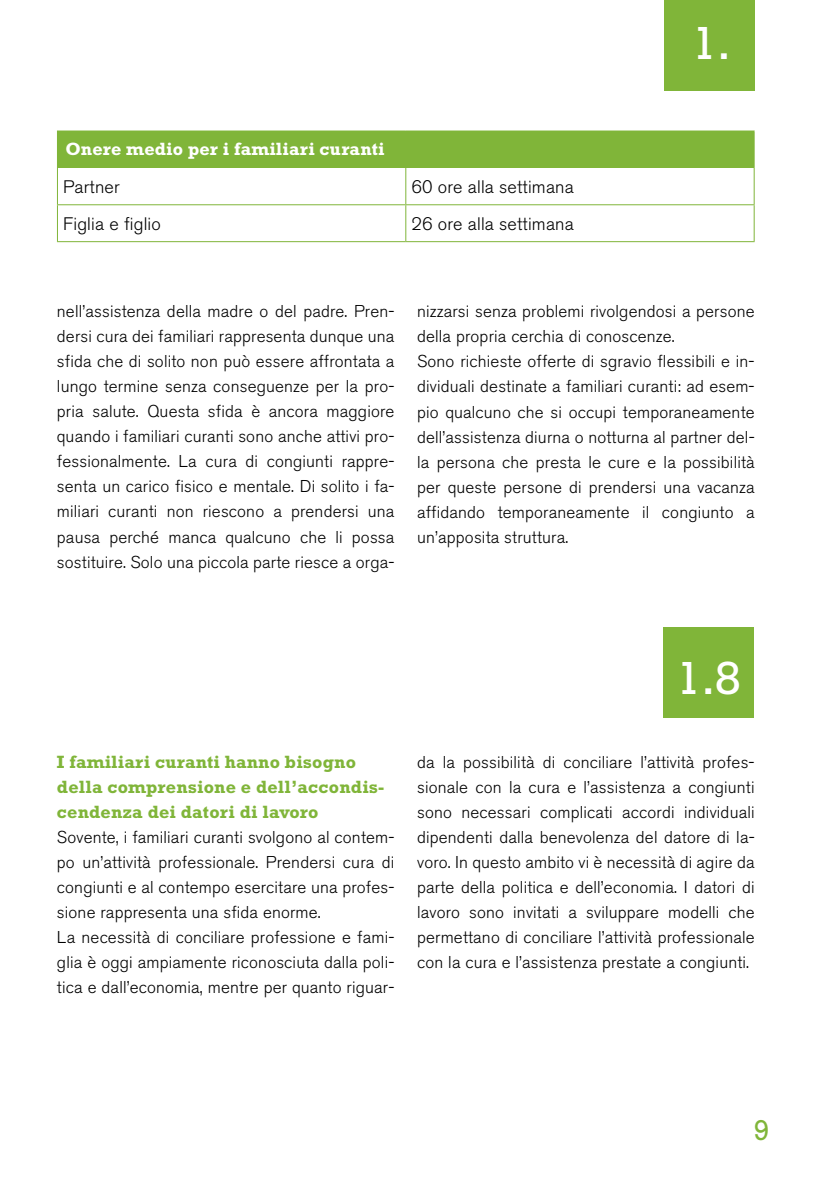
<style>
.page{position:relative;width:840px;height:1192px;background:#fff}
.page>*{position:absolute;margin:0;border:0;box-sizing:border-box;transform-origin:0 0}
.t1{font:47.2px "Rockwell Std";color:#fff}
.t2{font:29.2px "Rockwell Std";color:#80b539}
.t3{font:700 18px/25px "Rockwell Std";letter-spacing:.01em;color:#80b539}
.t4{font:300 18px "Akzidenz Grotesk BQ";letter-spacing:.01em;color:#000}
.t5{font:700 18px "Rockwell Std";letter-spacing:.01em;color:#fff}
.t6{font:300 17px/25px "Akzidenz Grotesk BQ";letter-spacing:.01em;color:#000}
</style>
<div class="page">
<div style="left:663px;top:626px;width:90px;height:91px;background:#80b539"></div>
<div style="left:664px;top:0;width:90px;height:91px;background:#80b539"></div>
<div style="left:57px;top:131px;width:697px;height:37px;background:#80b539"></div>
<hr style="left:57px;top:168px;width:1px;height:36px;background:#80b539">
<hr style="left:405px;top:168px;width:1px;height:36px;background:#80b539">
<hr style="left:753px;top:168px;width:1px;height:36px;background:#80b539">
<hr style="left:57px;top:204px;width:349px;height:1px;background:#80b539">
<hr style="left:57px;top:205px;width:1px;height:36px;background:#80b539">
<hr style="left:406px;top:204px;width:348px;height:1px;background:#80b539">
<hr style="left:405px;top:205px;width:1px;height:36px;background:#80b539">
<hr style="left:753px;top:205px;width:1px;height:36px;background:#80b539">
<hr style="left:57px;top:130px;width:349px;height:1px;background:#80b539">
<hr style="left:406px;top:130px;width:348px;height:1px;background:#80b539">
<hr style="left:57px;top:241px;width:349px;height:1px;background:#80b539">
<hr style="left:406px;top:241px;width:348px;height:1px;background:#80b539">
<p class="t5" style="left:65px;top:138px;width:320px">Onere medio per i familiari curanti</p>
<p class="t4" style="left:63px;top:176px;width:58px">Partner</p>
<p class="t4" style="left:411px;top:176px;width:164px">60 ore alla settimana</p>
<p class="t4" style="left:63px;top:213px;width:99px">Figlia e figlio</p>
<p class="t4" style="left:411px;top:213px;width:164px">26 ore alla settimana</p>
<h1 class="t1" style="left:691px;top:16px;width:41px">1.</h1>
<p class="t6" style="left:57px;top:299px;width:339px;text-align:justify">nell’assistenza della madre o del padre. Pren&shy;dersi cura dei familiari rappresenta dunque una sfida che di solito non può essere affrontata a lungo termine senza conseguenze per la pro&shy;pria salute. Questa sfida è ancora maggiore quando i familiari curanti sono anche attivi pro&shy;fessionalmente. La cura di congiunti rappre&shy;senta un carico fisico e mentale. Di solito i fa&shy;miliari curanti non riescono a prendersi una pausa perché manca qualcuno che li possa sostituire. Solo una piccola parte riesce a orga-</p>
<p class="t6" style="left:417px;top:299px;width:339px">nizzarsi senza problemi rivolgendosi a persone della propria cerchia di conoscenze.<br>Sono richieste offerte di sgravio flessibili e in&shy;dividuali destinate a familiari curanti: ad esem&shy;pio qualcuno che si occupi temporaneamente dell’assistenza diurna o notturna al partner del&shy;la persona che presta le cure e la possibilità per queste persone di prendersi una vacanza affidando temporaneamente il congiunto a un’apposita struttura.</p>
<h1 class="t1" style="left:675px;top:650px;width:66px">1.8</h1>
<p class="t3" style="left:57px;top:748px;width:329px">I familiari curanti hanno bisogno della comprensione e dell’accondis&shy;cendenza dei datori di lavoro</p>
<p class="t6" style="left:57px;top:824px;width:339px">Sovente, i familiari curanti svolgono al contem&shy;po un’attività professionale. Prendersi cura di congiunti e al contempo esercitare una profes&shy;sione rappresenta una sfida enorme.<br>La necessità di conciliare professione e fami&shy;glia è oggi ampiamente riconosciuta dalla poli&shy;tica e dall’economia, mentre per quanto riguar-</p>
<p class="t6" style="left:417px;top:749px;width:339px;text-align:justify">da la possibilità di conciliare l’attività profes&shy;sionale con la cura e l’assistenza a congiunti sono necessari complicati accordi individuali dipendenti dalla benevolenza del datore di la&shy;voro. In questo ambito vi è necessità di agire da parte della politica e dell’economia. I datori di lavoro sono invitati a sviluppare modelli che permettano di conciliare l’attività professionale con la cura e l’assistenza prestate a congiunti.</p>
<h2 class="t2" style="left:753px;top:1113px;width:17px">9</h2>
</div>
